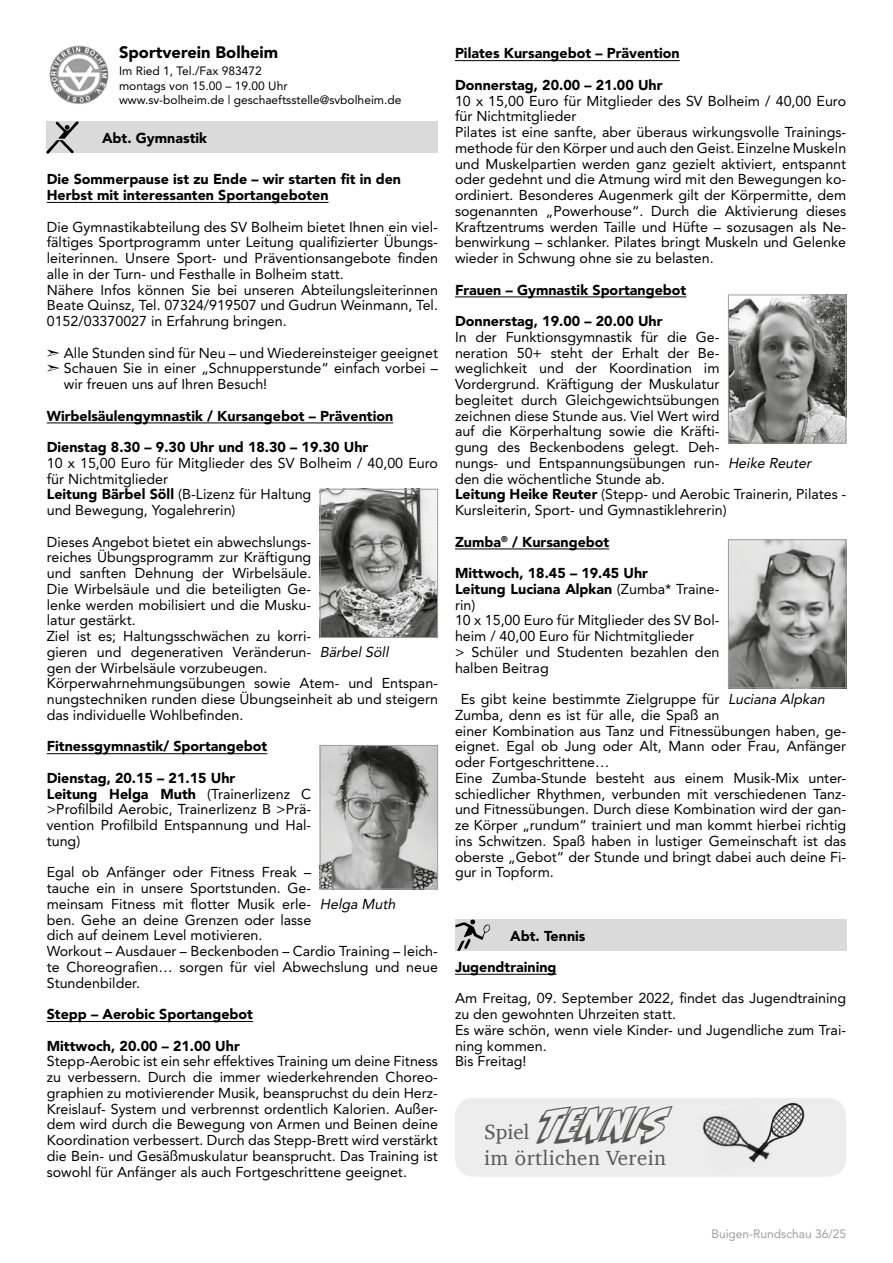
<style>
.page{position:relative;width:893px;height:1263px;background:#fff}
.page>*{position:absolute;margin:0;border:0;box-sizing:border-box;transform-origin:0 0}
.t1{font:39px "CC Biff Bam Boom Outline";color:#575756}
.t2{font:21px "Charter";letter-spacing:.02em;color:#575756}
.t3{font:900 16.5px "Avenir";color:#000}
.t4{font:14.25px/15.8px "Avenir";color:#000}
.t5{font:900 14.25px/15.8px "Avenir";color:#000}
.t6{font:italic 14.25px "Avenir";color:#000}
.t7{font:12px/14.2px "Avenir";color:#000}
.t8{font:12px "Avenir";color:#9d9d9c}
.s1{font-weight:900}
.s2{font-family:"Charter";font-size:21px}
</style>
<div class="page">
<hr style="left:47px;top:202px;width:282px;height:1px;background:#000">
<hr style="left:47px;top:423px;width:346px;height:1px;background:#000">
<hr style="left:47px;top:753px;width:220px;height:1px;background:#000">
<hr style="left:47px;top:1021px;width:206px;height:1px;background:#000">
<hr style="left:455px;top:60px;width:225px;height:1px;background:#000">
<hr style="left:455px;top:297px;width:231px;height:1px;background:#000">
<hr style="left:455px;top:549px;width:154px;height:1px;background:#000">
<hr style="left:455px;top:974px;width:102px;height:1px;background:#000">
<div style="left:47px;top:121px;width:391px;height:32px;background:#dadada"></div>
<img style="left:47px;top:121px;width:32px;height:32px">
<img style="left:49px;top:45px;width:60px;height:59px">
<img style="left:322px;top:491px;width:114px;height:145px">
<div style="left:320px;top:489px;width:118px;height:149px;border:1px solid #9d9d9c"></div>
<img style="left:322px;top:747px;width:114px;height:140px">
<div style="left:320px;top:745px;width:118px;height:144px;border:1px solid #9d9d9c"></div>
<img style="left:730px;top:541px;width:114px;height:145px">
<div style="left:728px;top:539px;width:118px;height:149px;border:1px solid #9d9d9c"></div>
<img style="left:730px;top:297px;width:114px;height:144px">
<div style="left:728px;top:295px;width:118px;height:148px;border:1px solid #9d9d9c"></div>
<div style="left:455px;top:919px;width:391px;height:32px;background:#dadada"></div>
<svg style="left:455px;top:919px;width:35px;height:32px"></svg>
<div style="left:455px;top:1098px;width:391px;height:79px;background:#ededed;border-radius:18px"></div>
<img style="left:772px;top:1103px;width:33px;height:39px">
<img style="left:702px;top:1115px;width:70px;height:48px">
<p class="t3" style="left:119px;top:42px;width:161px">Sportverein Bolheim</p>
<p class="t7" style="left:119px;top:64px;width:284px">Im Ried 1, Tel./Fax 983472<br>montags von 15.00 – 19.00 Uhr<br>www.sv-bolheim.de | geschaeftsstelle@svbolheim.de</p>
<p class="t5" style="left:102px;top:130px;width:107px">Abt. Gymnastik</p>
<p class="t5" style="left:47px;top:171px;width:356px">Die Sommerpause ist zu Ende – wir starten fit in den<br>Herbst mit interessanten Sportangeboten</p>
<p class="t4" style="left:47px;top:219px;width:393px">Die Gymnastikabteilung des SV Bolheim bietet Ihnen ein viel&shy;fältiges Sportprogramm unter Leitung qualifizierter Übungs&shy;leiterinnen. Unsere Sport- und Präventionsangebote finden alle in der Turn- und Festhalle in Bolheim statt.<br>Nähere Infos können Sie bei unseren Abteilungsleiterinnen Beate Quinsz, Tel. 07324/919507 und Gudrun Weinmann, Tel.<br>0152/03370027 in Erfahrung bringen.</p>
<p class="t4" style="left:47px;top:345px;width:393px">➣ Alle Stunden sind für Neu – und Wiedereinsteiger geeignet</p>
<p class="t4" style="left:47px;top:360px;width:393px">➣ Schauen Sie in einer „Schnupperstunde“ einfach vorbei –</p>
<p class="t4" style="left:64px;top:376px;width:205px">wir freuen uns auf Ihren Besuch!</p>
<p class="t5" style="left:47px;top:408px;width:348px">Wirbelsäulengymnastik / Kursangebot – Prävention</p>
<p class="t5" style="left:47px;top:439px;width:323px">Dienstag 8.30 – 9.30 Uhr und 18.30 – 19.30 Uhr</p>
<p class="t4" style="left:47px;top:455px;width:393px">10 x 15,00 Euro für Mitglieder des SV Bolheim / 40,00 Euro für Nichtmitglieder<br><span class="s1">Leitung Bärbel Söll</span> (B-Lizenz für Haltung<br>und Bewegung, Yogalehrerin)</p>
<p class="t4" style="left:47px;top:534px;width:393px">Dieses Angebot bietet ein abwechslungs-<br>reiches Übungsprogramm zur Kräftigung<br>und sanften Dehnung der Wirbelsäule.<br>Die Wirbelsäule und die beteiligten Ge-<br>lenke werden mobilisiert und die Musku-<br>latur gestärkt.<br>Ziel ist es; Haltungsschwächen zu korri-<br>gieren und degenerativen Veränderun-<br>gen der Wirbelsäule vorzubeugen.<br>Körperwahrnehmungsübungen sowie Atem- und Entspan&shy;nungstechniken runden diese Übungseinheit ab und steigern das individuelle Wohlbefinden.</p>
<p class="t5" style="left:47px;top:738px;width:222px">Fitnessgymnastik/ Sportangebot</p>
<p class="t4" style="left:47px;top:770px;width:266px"><span class="s1">Dienstag, 20.15 – 21.15 Uhr<br>Leitung Helga Muth</span> (Trainerlizenz C &gt;Profilbild Aerobic, Trainerlizenz B &gt;Prä&shy;vention Profilbild Entspannung und Hal&shy;tung)</p>
<p class="t4" style="left:47px;top:864px;width:393px">Egal ob Anfänger oder Fitness Freak –<br>tauche ein in unsere Sportstunden. Ge-<br>meinsam Fitness mit flotter Musik erle-<br>ben. Gehe an deine Grenzen oder lasse<br>dich auf deinem Level motivieren.<br>Workout – Ausdauer – Beckenboden – Cardio Training – leich&shy;te Choreografien… sorgen für viel Abwechslung und neue Stundenbilder.</p>
<p class="t5" style="left:47px;top:1006px;width:208px">Stepp – Aerobic Sportangebot</p>
<p class="t5" style="left:47px;top:1038px;width:195px">Mittwoch, 20.00 – 21.00 Uhr</p>
<p class="t4" style="left:47px;top:1053px;width:393px;text-align:justify">Stepp-Aerobic ist ein sehr effektives Training um deine Fitness zu verbessern. Durch die immer wiederkehrenden Choreo&shy;graphien zu motivierender Musik, beanspruchst du dein Herz-Kreislauf- System und verbrennst ordentlich Kalorien. Außer&shy;dem wird durch die Bewegung von Armen und Beinen deine Koordination verbessert. Durch das Stepp-Brett wird verstärkt die Bein- und Gesäßmuskulatur beansprucht. Das Training ist sowohl für Anfänger als auch Fortgeschrittene geeignet.</p>
<p class="t6" style="left:320px;top:644px;width:73px">Bärbel Söll</p>
<p class="t6" style="left:320px;top:896px;width:80px">Helga Muth</p>
<p class="t5" style="left:455px;top:45px;width:226px">Pilates Kursangebot – Prävention</p>
<p class="t5" style="left:455px;top:77px;width:209px">Donnerstag, 20.00 – 21.00 Uhr</p>
<p class="t4" style="left:455px;top:93px;width:393px">10 x 15,00 Euro für Mitglieder des SV Bolheim / 40,00 Euro für Nichtmitglieder<br>Pilates ist eine sanfte, aber überaus wirkungsvolle Trainings&shy;methode für den Körper und auch den Geist. Einzelne Muskeln und Muskelpartien werden ganz gezielt aktiviert, entspannt oder gedehnt und die Atmung wird mit den Bewegungen ko&shy;ordiniert. Besonderes Augenmerk gilt der Körpermitte, dem sogenannten „Powerhouse“. Durch die Aktivierung dieses Kraftzentrums werden Taille und Hüfte – sozusagen als Ne&shy;benwirkung – schlanker. Pilates bringt Muskeln und Gelenke wieder in Schwung ohne sie zu belasten.</p>
<p class="t5" style="left:455px;top:282px;width:233px">Frauen – Gymnastik Sportangebot</p>
<p class="t5" style="left:455px;top:313px;width:209px">Donnerstag, 19.00 – 20.00 Uhr</p>
<p class="t4" style="left:455px;top:329px;width:393px">In der Funktionsgymnastik für die Ge-<br>neration 50+ steht der Erhalt der Be-<br>weglichkeit und der Koordination im<br>Vordergrund. Kräftigung der Muskulatur<br>begleitet durch Gleichgewichtsübungen<br>zeichnen diese Stunde aus. Viel Wert wird<br>auf die Körperhaltung sowie die Kräfti-<br>gung des Beckenbodens gelegt. Deh-<br>nungs- und Entspannungsübungen run-<br>den die wöchentliche Stunde ab.<br><span class="s1">Leitung Heike Reuter</span> (Stepp- und Aerobic Trainerin, Pilates - Kursleiterin, Sport- und Gymnastiklehrerin)</p>
<p class="t5" style="left:455px;top:534px;width:156px">Zumba<sup>®</sup> / Kursangebot</p>
<p class="t4" style="left:455px;top:565px;width:266px"><span class="s1">Mittwoch, 18.45 – 19.45 Uhr<br>Leitung Luciana Alpkan</span> (Zumba* Traine&shy;rin)<br>10 x 15,00 Euro für Mitglieder des SV Bol&shy;heim / 40,00 Euro für Nichtmitglieder<br>&gt; Schüler und Studenten bezahlen den halben Beitrag</p>
<p class="t4" style="left:455px;top:691px;width:393px;text-indent:6px">Es gibt keine bestimmte Zielgruppe für<br>Zumba, denn es ist für alle, die Spaß an<br>einer Kombination aus Tanz und Fitnessübungen haben, ge&shy;eignet. Egal ob Jung oder Alt, Mann oder Frau, Anfänger oder Fortgeschrittene…<br>Eine Zumba-Stunde besteht aus einem Musik-Mix unter&shy;schiedlicher Rhythmen, verbunden mit verschiedenen Tanz&shy;und Fitnessübungen. Durch diese Kombination wird der gan&shy;ze Körper „rundum“ trainiert und man kommt hierbei richtig ins Schwitzen. Spaß haben in lustiger Gemeinschaft ist das oberste „Gebot“ der Stunde und bringt dabei auch deine Fi&shy;gur in Topform.</p>
<p class="t6" style="left:728px;top:455px;width:88px">Heike Reuter</p>
<p class="t6" style="left:728px;top:691px;width:101px">Luciana Alpkan</p>
<p class="t5" style="left:510px;top:928px;width:77px">Abt. Tennis</p>
<p class="t5" style="left:455px;top:959px;width:103px">Jugendtraining</p>
<p class="t4" style="left:455px;top:990px;width:393px">Am Freitag, 09. September 2022, findet das Jugendtraining zu den gewohnten Uhrzeiten statt.<br>Es wäre schön, wenn viele Kinder- und Jugendliche zum Trai&shy;ning kommen.<br>Bis Freitag!</p>
<h1 class="t1" style="left:484px;top:1091px;width:183px"><span class="s2">Spiel</span> TENNIS</h1>
<h2 class="t2" style="left:484px;top:1139px;width:183px">im örtlichen Verein</h2>
<p class="t8" style="left:711px;top:1227px;width:136px">Buigen-Rundschau 36/25</p>
</div>
